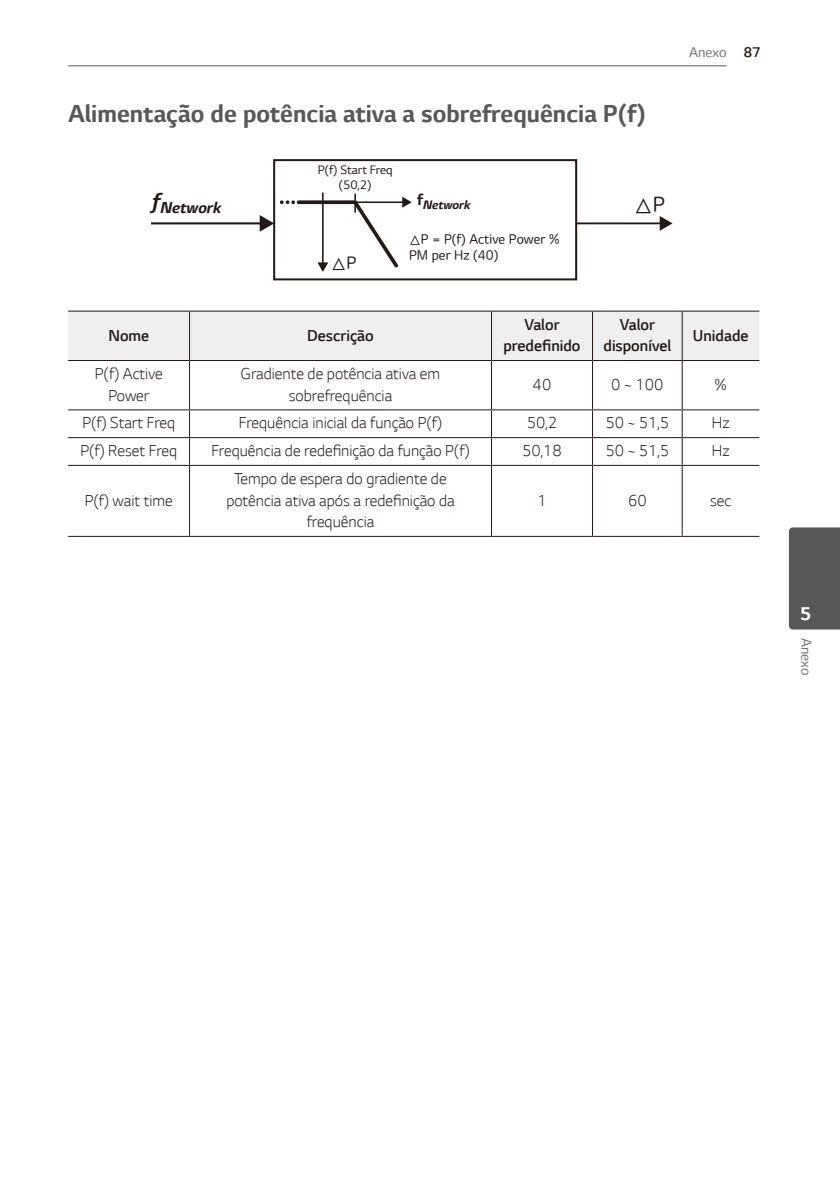
<style>
.page{position:relative;width:840px;height:1191px;background:#fff}
.page>*{position:absolute;margin:0;border:0;box-sizing:border-box;transform-origin:0 0}
.Title_2{font:700 28px "LG Smart";color:#595857}
.t1{font:700 21px "LG Smart";color:#fff}
.t2{font:20.4px "LG Sm Ha R";color:#231916}
.Content_text_Light{font:300 18px/21.6px "LG Smart";color:#231916;text-align:center}
.Content_text_SemiBold{font:300 18px/21.6px "LG Smart";color:#231916;text-align:center}
.t3{font:italic 700 16.6px "LG Smart";color:#231916}
.t4{font:16.6px "LG Sm Ha R";color:#231916}
.t5{font:16px "LG Smart";letter-spacing:-.005em;color:#727272}
.t6{font:13px/15.6px "LG Sm Ha R";color:#231916}
.t7{font:13px/15.6px "LG Smart";color:#231916;text-align:center}
.t8{font:italic 700 13px "LG Smart";color:#231916}
.s1{font-weight:300;color:#231916}
</style>
<div class="page">
<hr style="left:68px;top:65px;width:658px;height:1px;background:#595857">
<div style="left:788px;top:527px;width:51px;height:102px;background:#595857"></div>
<div style="left:273px;top:159px;width:304px;height:121px;border:2px solid #231916"></div>
<hr style="left:322px;top:193px;width:1px;height:71px;background:#231916">
<svg style="left:280px;top:194px;width:131px;height:78px"></svg>
<hr style="left:151px;top:222px;width:111px;height:2px;background:#231916">
<svg style="left:259px;top:215px;width:15px;height:17px"></svg>
<hr style="left:576px;top:222px;width:85px;height:2px;background:#231916">
<svg style="left:659px;top:216px;width:13px;height:15px"></svg>
<div style="left:68px;top:312px;width:691px;height:48px;background:#efeff0"></div>
<hr style="left:68px;top:311px;width:121px;height:1px;background:#231916">
<hr style="left:189px;top:311px;width:302px;height:1px;background:#231916">
<hr style="left:189px;top:312px;width:1px;height:48px;background:#231916">
<hr style="left:491px;top:311px;width:101px;height:1px;background:#231916">
<hr style="left:490px;top:312px;width:1px;height:48px;background:#231916">
<hr style="left:592px;top:311px;width:89px;height:1px;background:#231916">
<hr style="left:591px;top:312px;width:1px;height:48px;background:#231916">
<hr style="left:681px;top:311px;width:78px;height:1px;background:#231916">
<hr style="left:681px;top:312px;width:1px;height:48px;background:#231916">
<hr style="left:68px;top:360px;width:121px;height:1px;background:#231916">
<hr style="left:189px;top:360px;width:302px;height:1px;background:#231916">
<hr style="left:189px;top:361px;width:1px;height:48px;background:#231916">
<hr style="left:491px;top:360px;width:101px;height:1px;background:#231916">
<hr style="left:490px;top:361px;width:1px;height:48px;background:#231916">
<hr style="left:592px;top:360px;width:89px;height:1px;background:#231916">
<hr style="left:591px;top:361px;width:1px;height:48px;background:#231916">
<hr style="left:681px;top:360px;width:78px;height:1px;background:#231916">
<hr style="left:681px;top:361px;width:1px;height:48px;background:#231916">
<hr style="left:68px;top:409px;width:121px;height:1px;background:#231916">
<hr style="left:189px;top:409px;width:302px;height:1px;background:#231916">
<hr style="left:491px;top:409px;width:101px;height:1px;background:#231916">
<hr style="left:592px;top:409px;width:89px;height:1px;background:#231916">
<hr style="left:681px;top:409px;width:78px;height:1px;background:#231916">
<hr style="left:68px;top:437px;width:121px;height:1px;background:#231916">
<hr style="left:189px;top:437px;width:302px;height:1px;background:#231916">
<svg style="left:189px;top:410px;width:1px;height:55px"></svg>
<hr style="left:491px;top:437px;width:101px;height:1px;background:#231916">
<hr style="left:592px;top:437px;width:89px;height:1px;background:#231916">
<hr style="left:681px;top:437px;width:78px;height:1px;background:#231916">
<svg style="left:681px;top:410px;width:1px;height:55px"></svg>
<hr style="left:68px;top:465px;width:121px;height:1px;background:#231916">
<hr style="left:189px;top:465px;width:302px;height:1px;background:#231916">
<hr style="left:189px;top:466px;width:1px;height:70px;background:#231916">
<hr style="left:491px;top:465px;width:101px;height:1px;background:#231916">
<hr style="left:490px;top:466px;width:1px;height:70px;background:#231916">
<hr style="left:592px;top:465px;width:89px;height:1px;background:#231916">
<hr style="left:591px;top:466px;width:1px;height:70px;background:#231916">
<hr style="left:681px;top:465px;width:78px;height:1px;background:#231916">
<hr style="left:681px;top:466px;width:1px;height:70px;background:#231916">
<hr style="left:68px;top:536px;width:121px;height:1px;background:#231916">
<hr style="left:189px;top:536px;width:302px;height:1px;background:#231916">
<hr style="left:491px;top:536px;width:101px;height:1px;background:#231916">
<hr style="left:592px;top:536px;width:89px;height:1px;background:#231916">
<hr style="left:681px;top:536px;width:78px;height:1px;background:#231916">
<p class="Title_2" style="left:68px;top:98px;width:579px">Alimentação de potência ativa a sobrefrequência P(f)</p>
<p class="t7" style="left:317px;top:162px;width:76px">P(f) Start Freq (50,2)</p>
<p class="t3" style="left:152px;top:198px;width:70px"><sup>f</sup>Network</p>
<p class="t8" style="left:417px;top:196px;width:54px"><sup>f</sup>Network</p>
<p class="t4" style="left:331px;top:255px;width:27px">△P</p>
<p class="t6" style="left:409px;top:232px;width:152px">△P = P(f) Active Power %<br>PM per Hz (40)</p>
<p class="t2" style="left:633px;top:195px;width:32px">△P</p>
<p class="t5" style="left:688px;top:43px;width:73px">Anexo <span class="s1">87</span></p>
<p class="Content_text_SemiBold" style="left:108px;top:324px;width:42px">Nome</p>
<p class="Content_text_SemiBold" style="left:307px;top:324px;width:68px">Descrição</p>
<p class="Content_text_SemiBold" style="left:503px;top:314px;width:79px">Valor predefinido</p>
<p class="Content_text_SemiBold" style="left:603px;top:314px;width:69px">Valor disponível</p>
<p class="Content_text_SemiBold" style="left:692px;top:324px;width:57px">Unidade</p>
<p class="Content_text_Light" style="left:95px;top:363px;width:69px">P(f) Active<br>Power</p>
<p class="Content_text_Light" style="left:241px;top:363px;width:201px">Gradiente de potência ativa em sobrefrequência</p>
<p class="Content_text_Light" style="left:532px;top:373px;width:20px">40</p>
<p class="Content_text_Light" style="left:611px;top:373px;width:54px">0 ~ 100</p>
<p class="Content_text_Light" style="left:714px;top:373px;width:14px">%</p>
<p class="Content_text_Light" style="left:82px;top:412px;width:94px">P(f) Start Freq</p>
<p class="Content_text_Light" style="left:239px;top:412px;width:204px">Frequência inicial da função P(f)</p>
<p class="Content_text_Light" style="left:526px;top:412px;width:32px">50,2</p>
<p class="Content_text_Light" style="left:605px;top:412px;width:65px">50 ~ 51,5</p>
<p class="Content_text_Light" style="left:711px;top:412px;width:19px">Hz</p>
<p class="Content_text_Light" style="left:80px;top:440px;width:98px">P(f) Reset Freq</p>
<p class="Content_text_Light" style="left:211px;top:440px;width:259px">Frequência de redefinição da função P(f)</p>
<p class="Content_text_Light" style="left:522px;top:440px;width:41px">50,18</p>
<p class="Content_text_Light" style="left:605px;top:440px;width:65px">50 ~ 51,5</p>
<p class="Content_text_Light" style="left:711px;top:440px;width:19px">Hz</p>
<p class="Content_text_Light" style="left:85px;top:489px;width:90px">P(f) wait time</p>
<p class="Content_text_Light" style="left:226px;top:467px;width:229px">Tempo de espera do gradiente de potência ativa após a redefinição da frequência</p>
<p class="Content_text_Light" style="left:537px;top:489px;width:11px">1</p>
<p class="Content_text_Light" style="left:627px;top:489px;width:20px">60</p>
<p class="Content_text_Light" style="left:709px;top:489px;width:23px">sec</p>
<p class="t1" style="left:799px;top:602px;width:12px">5</p>
<p class="t5" style="left:814px;top:638px;width:39px;rotate:90deg">Anexo</p>
</div>
